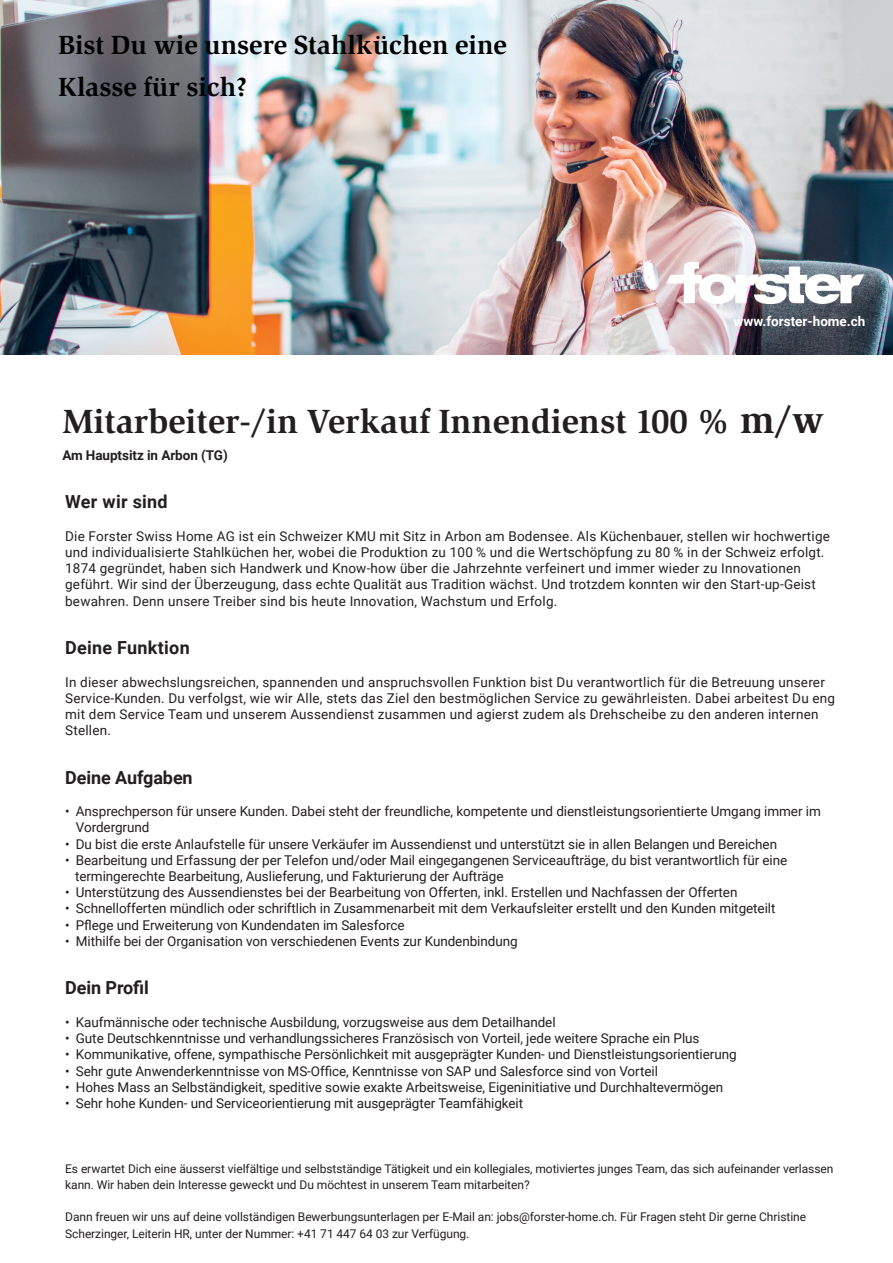
<style>
.page{position:relative;width:893px;height:1263px;background:#fff}
.page>*{position:absolute;margin:0;border:0;box-sizing:border-box;transform-origin:0 0}
.t1{font:700 34.5px "Slimbach Std";color:#231f20}
.t2{font:700 27px/42px "Slimbach Std";color:#000}
.t3{font:700 18px "Roboto";color:#231f20}
.t4{font:13.5px/16.2px "Roboto";letter-spacing:-.005em;color:#231f20}
.t5{font:13.5px/16.2px "Roboto";letter-spacing:.015em;color:#231f20}
.t6{font:700 13.5px "Roboto";letter-spacing:-.005em;color:#231f20}
.t7{font:700 13.5px "Roboto";color:#fff}
.t8{font:12px/16.2px "Roboto";letter-spacing:-.005em;color:#231f20}
.s1{font-size:39px}
</style>
<div class="page">
<img style="left:0;top:0;width:893px;height:354px">
<img style="left:666px;top:259px;width:200px;height:44px">
<h2 class="t2" style="left:58px;top:23px;width:450px">Bist Du wie unsere Stahlküchen eine<br>Klasse für sich?</h2>
<p class="t7" style="left:733px;top:312px;width:133px">www.forster-home.ch</p>
<h1 class="t1" style="left:62px;top:401px;width:764px">Mitarbeiter-/in Verkauf Innendienst 100 % <span class="s1">m/w</span></h1>
<p class="t6" style="left:62px;top:446px;width:167px">Am Hauptsitz in Arbon (TG)</p>
<h3 class="t3" style="left:65px;top:489px;width:104px">Wer wir sind</h3>
<p class="t5" style="left:65px;top:527px;width:766px">Die Forster Swiss Home AG ist ein Schweizer KMU mit Sitz in Arbon am Bodensee. Als Küchenbauer, stellen wir hochwertige und individualisierte Stahlküchen her, wobei die Produktion zu 100 % und die Wertschöpfung zu 80 % in der Schweiz erfolgt.<br>1874 gegründet, haben sich Handwerk und Know-how über die Jahrzehnte verfeinert und immer wieder zu Innovationen geführt. Wir sind der Überzeugung, dass echte Qualität aus Tradition wächst. Und trotzdem konnten wir den Start-up-Geist bewahren. Denn unsere Treiber sind bis heute Innovation, Wachstum und Erfolg.</p>
<h3 class="t3" style="left:65px;top:635px;width:126px">Deine Funktion</h3>
<p class="t5" style="left:65px;top:673px;width:771px">In dieser abwechslungsreichen, spannenden und anspruchsvollen Funktion bist Du verantwortlich für die Betreuung unserer Service-Kunden. Du verfolgst, wie wir Alle, stets das Ziel den bestmöglichen Service zu gewährleisten. Dabei arbeitest Du eng mit dem Service Team und unserem Aussendienst zusammen und agierst zudem als Drehscheibe zu den anderen internen Stellen.</p>
<h3 class="t3" style="left:65px;top:765px;width:129px">Deine Aufgaben</h3>
<p class="t4" style="left:76px;top:803px;width:746px;text-indent:-11px">• Ansprechperson für unsere Kunden. Dabei steht der freundliche, kompetente und dienstleistungsorientierte Umgang immer im<br>Vordergrund</p>
<p class="t4" style="left:65px;top:835px;width:713px">• Du bist die erste Anlaufstelle für unsere Verkäufer im Aussendienst und unterstützt sie in allen Belangen und Bereichen</p>
<p class="t4" style="left:75px;top:851px;width:714px;text-indent:-10px">• Bearbeitung und Erfassung der per Telefon und/oder Mail eingegangenen Serviceaufträge, du bist verantwortlich für eine termingerechte Bearbeitung, Auslieferung, und Fakturierung der Aufträge</p>
<p class="t4" style="left:65px;top:884px;width:674px">• Unterstützung des Aussendienstes bei der Bearbeitung von Offerten, inkl. Erstellen und Nachfassen der Offerten</p>
<p class="t4" style="left:65px;top:900px;width:712px">• Schnellofferten mündlich oder schriftlich in Zusammenarbeit mit dem Verkaufsleiter erstellt und den Kunden mitgeteilt</p>
<p class="t4" style="left:65px;top:916px;width:341px">• Pflege und Erweiterung von Kundendaten im Salesforce</p>
<p class="t4" style="left:65px;top:932px;width:454px">• Mithilfe bei der Organisation von verschiedenen Events zur Kundenbindung</p>
<h3 class="t3" style="left:65px;top:975px;width:85px">Dein Profil</h3>
<p class="t4" style="left:65px;top:1013px;width:492px">• Kaufmännische oder technische Ausbildung, vorzugsweise aus dem Detailhandel</p>
<p class="t4" style="left:65px;top:1030px;width:636px">• Gute Deutschkenntnisse und verhandlungssicheres Französisch von Vorteil, jede weitere Sprache ein Plus</p>
<p class="t4" style="left:65px;top:1046px;width:673px">• Kommunikative, offene, sympathische Persönlichkeit mit ausgeprägter Kunden- und Dienstleistungsorientierung</p>
<p class="t4" style="left:65px;top:1062px;width:594px">• Sehr gute Anwenderkenntnisse von MS-Office, Kenntnisse von SAP und Salesforce sind von Vorteil</p>
<p class="t4" style="left:65px;top:1078px;width:660px">• Hohes Mass an Selbständigkeit, speditive sowie exakte Arbeitsweise, Eigeninitiative und Durchhaltevermögen</p>
<p class="t4" style="left:65px;top:1094px;width:459px">• Sehr hohe Kunden- und Serviceorientierung mit ausgeprägter Teamfähigkeit</p>
<p class="t8" style="left:65px;top:1160px;width:770px">Es erwartet Dich eine äusserst vielfältige und selbstständige Tätigkeit und ein kollegiales, motiviertes junges Team, das sich aufeinander verlassen kann. Wir haben dein Interesse geweckt und Du möchtest in unserem Team mitarbeiten?</p>
<p class="t8" style="left:65px;top:1208px;width:742px">Dann freuen wir uns auf deine vollständigen Bewerbungsunterlagen per E-Mail an: jobs@forster-home.ch. Für Fragen steht Dir gerne Christine<br>Scherzinger, Leiterin HR, unter der Nummer: +41 71 447 64 03 zur Verfügung.</p>
</div>
